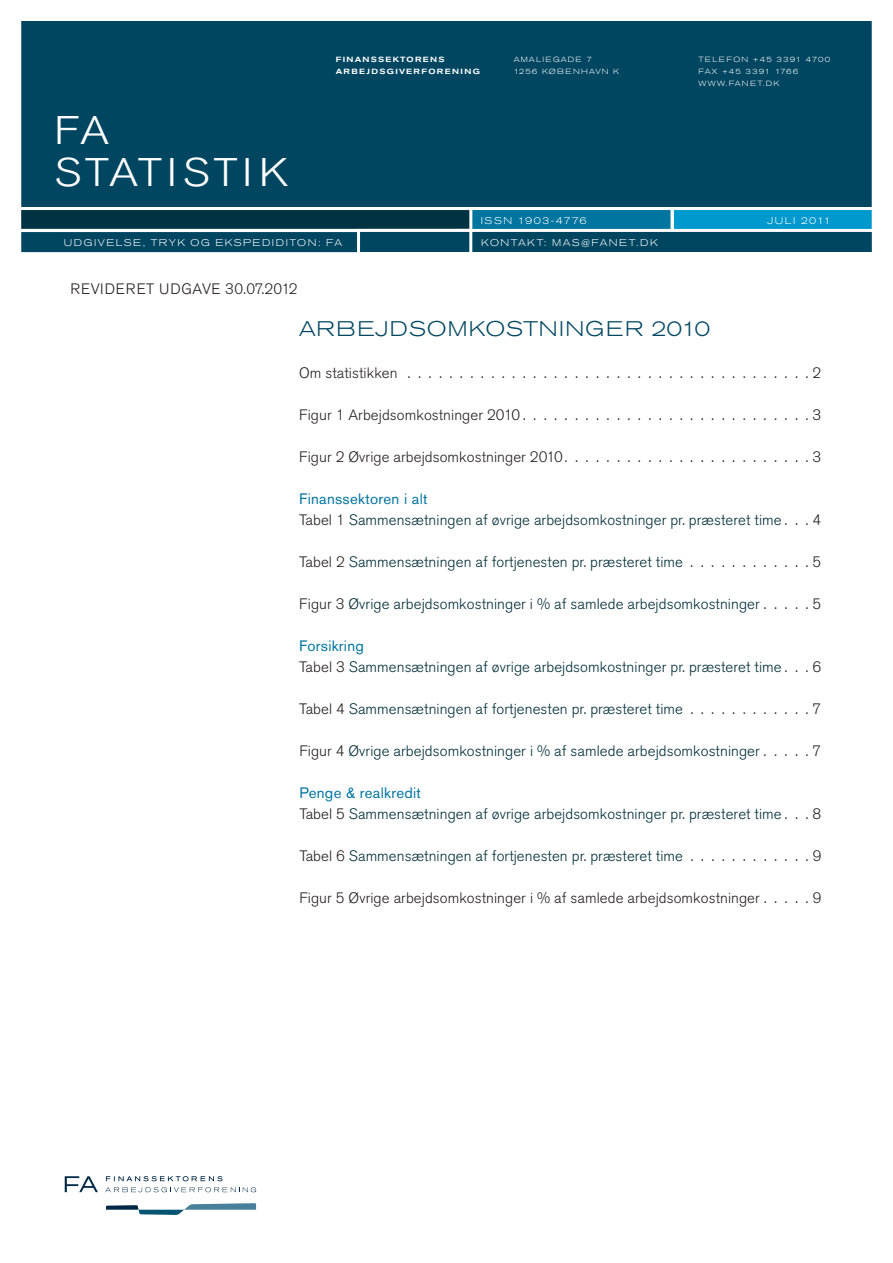
<style>
.page{position:relative;width:893px;height:1263px;background:#fff}
.page>*{position:absolute;margin:0;border:0;box-sizing:border-box;transform-origin:0 0}
.t1{font:300 39.6px/42px "Akzidenz Grotesk Std";letter-spacing:.08em;color:#fff;scale:1.14 1}
.t2{font:300 expanded 21px "Akzidenz Grotesk Std";letter-spacing:.025em;color:#004661}
.t3{font:300 15px/21px "Akzidenz Grotesk Std";letter-spacing:.005em;color:#012d37}
.t4{font:300 15px "Akzidenz Grotesk Std";letter-spacing:.005em;color:#231f20}
.t5{font:300 15px "Akzidenz Grotesk Std";letter-spacing:.03em;color:#231f20}
.t6{font:300 expanded 9.75px "Akzidenz Grotesk Std";letter-spacing:.15em;color:#fff}
.t7{font:300 expanded 9.75px "Akzidenz Grotesk Std";letter-spacing:.125em;color:#fff}
.t8{font:300 expanded 7.5px/12px "Akzidenz Grotesk Std";letter-spacing:.15em;color:#fff}
.t9{font:500 expanded 7.5px/12px "Akzidenz Grotesk Std";letter-spacing:.17em;color:#fff}
.s1{font-weight:400;color:#00759f}
.s2{color:#231f20}
</style>
<div class="page">
<div style="left:18px;top:18px;width:857px;height:192px;background:#004661;border:3px solid #fff"></div>
<div style="left:672px;top:208px;width:201px;height:24px;background:#0099cd"></div>
<div style="left:670px;top:207px;width:205px;height:26px;border:3px solid #fff"></div>
<div style="left:18px;top:207px;width:656px;height:25px;background:#003342;border:3px solid #fff"></div>
<div style="left:471px;top:208px;width:201px;height:24px;background:#00759f"></div>
<div style="left:469px;top:207px;width:204px;height:26px;border:3px solid #fff"></div>
<div style="left:20px;top:231px;width:341px;height:23px;background:#004661"></div>
<div style="left:18px;top:229px;width:345px;height:26px;border:3px solid #fff"></div>
<div style="left:458px;top:230px;width:415px;height:23px;background:#004661"></div>
<div style="left:457px;top:229px;width:418px;height:26px;border:3px solid #fff"></div>
<div style="left:357px;top:229px;width:115px;height:26px;background:#004661;border:3px solid #fff"></div>
<svg style="left:65px;top:1176px;width:33px;height:16px"></svg>
<svg style="left:106px;top:1176px;width:116px;height:5px"></svg>
<svg style="left:105px;top:1187px;width:151px;height:5px"></svg>
<svg style="left:106px;top:1203px;width:150px;height:12px"></svg>
<h1 class="t1" style="left:54px;top:110px;width:208px">FA<br>STATISTIK</h1>
<p class="t9" style="left:336px;top:54px;width:146px">FINANSSEKTORENS<br>ARBEJDSGIVERFORENING</p>
<p class="t8" style="left:514px;top:54px;width:107px">AMALIEGADE 7<br>1256 KØBENHAVN K</p>
<p class="t8" style="left:699px;top:54px;width:133px">TELEFON +45 3391 4700<br>FAX +45 3391 1766<br>WWW.FANET.DK</p>
<p class="t7" style="left:481px;top:215px;width:107px">ISSN 1903-4776</p>
<p class="t6" style="left:767px;top:215px;width:65px">JULI 2011</p>
<p class="t6" style="left:64px;top:237px;width:20px">UDGIVEL</p>
<p class="t6" style="left:124px;top:237px;width:77px">SE, TRYK OG</p>
<p class="t6" style="left:215px;top:237px;width:47px">EKSPEDIDITON</p>
<p class="t6" style="left:318px;top:237px;width:26px">: FA</p>
<p class="t6" style="left:481px;top:237px;width:10px">KONTAKT</p>
<p class="t6" style="left:544px;top:237px;width:58px">: MAS@FANET</p>
<p class="t6" style="left:636px;top:237px;width:14px">.DK</p>
<p class="t5" style="left:70px;top:280px;width:229px">Revider et udgave 30.07.2012</p>
<h2 class="t2" style="left:299px;top:317px;width:149px">ARBEJDSOMKO</h2>
<h2 class="t2" style="left:506px;top:317px;width:35px">STNINGE</h2>
<h2 class="t2" style="left:625px;top:317px;width:87px">R 2010</h2>
<p class="t4" style="left:299px;top:364px;width:100px">Om statistikken</p>
<p class="t4" style="left:813px;top:364px;width:10px">2</p>
<p class="t4" style="left:299px;top:406px;width:523px">Figur 1 Arbejdsomkostninger 2010 . . . . . . . . . . . . . . . . . . . . . . . . . . . . 3</p>
<p class="t4" style="left:299px;top:448px;width:523px">Figur 2 Øvrige arbejdsomkostninger 2010 . . . . . . . . . . . . . . . . . . . . . . . . 3</p>
<p class="t3" style="left:299px;top:489px;width:524px"><span class="s1">Finanssektoren i alt<br></span><span class="s2">Tabel 1</span> Sammensætningen af øvrige arbejdsomkostninger pr. præsteret time <span class="s2">. . . 4</span></p>
<p class="t3" style="left:299px;top:552px;width:385px"><span class="s2">Tabel 2</span> Sammensætningen af fortjenesten pr. præsteret time</p>
<p class="t4" style="left:813px;top:553px;width:10px">5</p>
<p class="t3" style="left:299px;top:594px;width:462px"><span class="s2">Figur 3</span> Øvrige arbejdsomkostninger i % af samlede arbejdsomkostninger</p>
<p class="t4" style="left:813px;top:595px;width:10px">5</p>
<p class="t3" style="left:299px;top:636px;width:524px"><span class="s1">Forsikring<br></span><span class="s2">Tabel 3</span> Sammensætningen af øvrige arbejdsomkostninger pr. præsteret time <span class="s2">. . . 6</span></p>
<p class="t3" style="left:299px;top:699px;width:385px"><span class="s2">Tabel 4</span> Sammensætningen af fortjenesten pr. præsteret time</p>
<p class="t4" style="left:813px;top:700px;width:10px">7</p>
<p class="t3" style="left:299px;top:741px;width:462px"><span class="s2">Figur 4</span> Øvrige arbejdsomkostninger i % af samlede arbejdsomkostninger</p>
<p class="t4" style="left:813px;top:742px;width:10px">7</p>
<p class="t3" style="left:299px;top:783px;width:524px"><span class="s1">Penge &amp; realkredit<br></span><span class="s2">Tabel 5</span> Sammensætningen af øvrige arbejdsomkostninger pr. præsteret time <span class="s2">. . . 8</span></p>
<p class="t3" style="left:299px;top:846px;width:385px"><span class="s2">Tabel 6</span> Sammensætningen af fortjenesten pr. præsteret time</p>
<p class="t4" style="left:813px;top:847px;width:10px">9</p>
<p class="t4" style="left:299px;top:889px;width:462px">Figur 5 Øvrige arbejdsomkostninger i % af samlede arbejdsomkostninger</p>
<p class="t4" style="left:813px;top:889px;width:10px">9</p>
</div>
